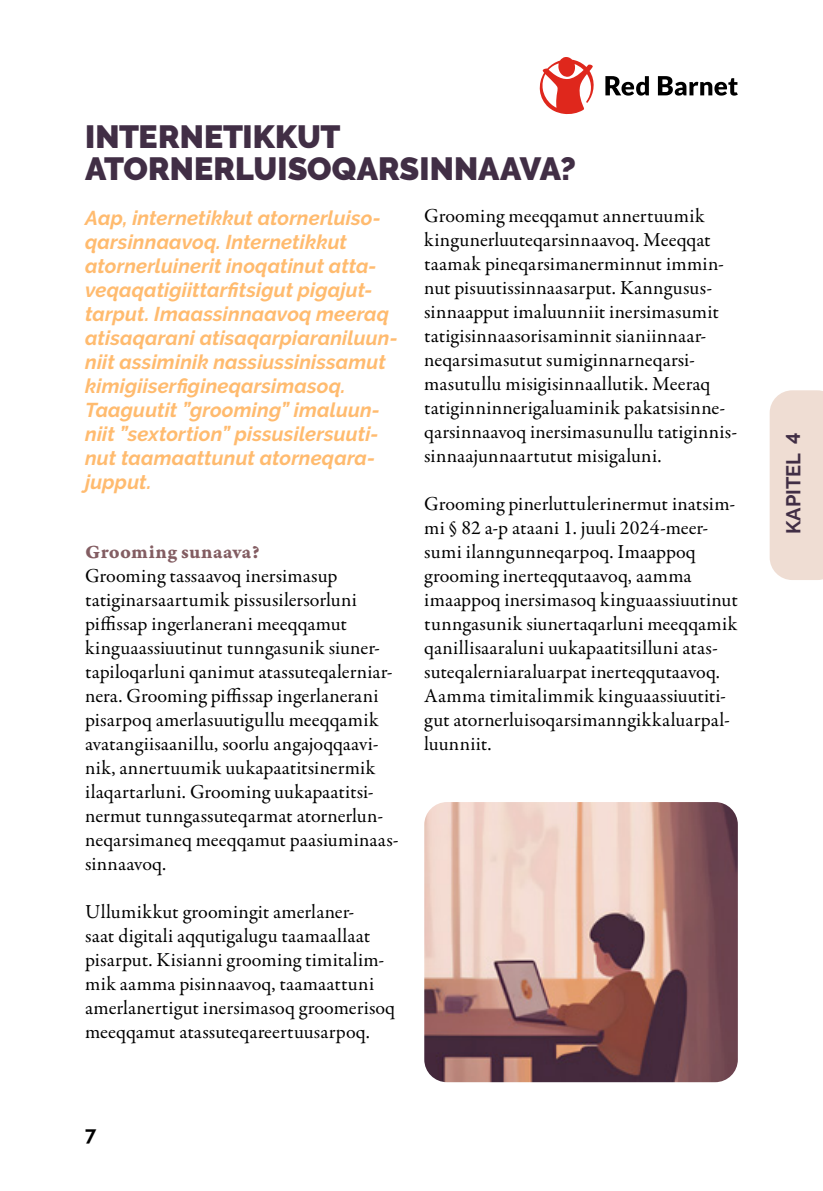
<style>
.page{position:relative;width:823px;height:1191px;background:#fff}
.page>*{position:absolute;margin:0;border:0;box-sizing:border-box;transform-origin:0 0}
.t1{font:900 32px/32px "Raleway";color:#412e45}
.t2{font:20px/24px "Garamond Premr Pro";letter-spacing:.005em;color:#000}
.t3{font:italic 700 20px/24px "Raleway";letter-spacing:.01em;color:#ffbb6f}
.t4{font:20px "Garamond Premr Pro Bd Capt";letter-spacing:.01em;color:#835d62}
.t5{font:700 20px "Raleway";color:#412e45}
.t6{font:700 20px "Raleway";color:#000}
</style>
<div class="page">
<div style="left:769px;top:390px;width:53px;height:190px;background:#efddd3"></div>
<img style="left:424px;top:802px;width:313px;height:280px">
<svg style="left:605px;top:76px;width:43px;height:20px"></svg>
<svg style="left:657px;top:76px;width:80px;height:20px"></svg>
<svg style="left:539px;top:57px;width:55px;height:58px"></svg>
<h1 class="t1" style="left:85px;top:121px;width:492px">INTERNETIKKUT<br>ATORNERLUISOQARSINNAAVA?</h1>
<p class="t3" style="left:85px;top:206px;width:314px">Aap, internetikkut atornerluiso&shy;qarsinnaavoq. Internetikkut atornerluinerit inoqatinut atta&shy;veqaqatigiittarfitsigut pigajut&shy;tarput. Imaassinnaavoq meeraq atisaqarani atisaqarpiaraniluun&shy;niit assiminik nassiussinissamut kimigiiserfigineqarsimasoq.<br>Taaguutit ”grooming” imaluun&shy;niit ”sextortion” pissusilersuuti&shy;nut taamaattunut atorneqara&shy;jupput.</p>
<p class="t4" style="left:85px;top:539px;width:176px">Grooming sunaava?</p>
<p class="t2" style="left:85px;top:564px;width:315px">Grooming tassaavoq inersimasup tatiginarsaartumik pissusilersorluni piffissap ingerlanerani meeqqamut kinguaassiuutinut tunngasunik siuner&shy;tapiloqarluni qanimut atassuteqalerniar&shy;nera. Grooming piffissap ingerlanerani pisarpoq amerlasuutigullu meeqqamik avatangiisaanillu, soorlu angajoqqaavi&shy;nik, annertuumik uukapaatitsinermik ilaqartarluni. Grooming uukapaatitsi&shy;nermut tunngassuteqarmat atornerlun&shy;neqarsimaneq meeqqamut paasiuminaas&shy;sinnaavoq.</p>
<p class="t2" style="left:85px;top:900px;width:311px">Ullumikkut groomingit amerlaner-<br>saat digitali aqqutigalugu taamaallaat pisarput. Kisianni grooming timitalim&shy;mik aamma pisinnaavoq, taamaattuni amerlanertigut inersimasoq groomerisoq meeqqamut atassuteqareertuusarpoq.</p>
<p class="t2" style="left:424px;top:204px;width:314px">Grooming meeqqamut annertuumik kingunerluuteqarsinnaavoq. Meeqqat taamak pineqarsimanerminnut immin&shy;nut pisuutissinnaasarput. Kanngusus&shy;sinnaapput imaluunniit inersimasumit tatigisinnaasorisaminnit sianiinnaar&shy;neqarsimasutut sumiginnarneqarsi&shy;masutullu misigisinnaallutik. Meeraq tatiginninnerigaluaminik pakatsisinne&shy;qarsinnaavoq inersimasunullu tatiginnis&shy;sinnaajunnaartutut misigaluni.</p>
<p class="t2" style="left:424px;top:492px;width:315px">Grooming pinerluttulerinermut inatsim&shy;mi § 82 a-p ataani 1. juuli 2024-meer&shy;sumi ilanngunneqarpoq. Imaappoq grooming inerteqqutaavoq, aamma imaappoq inersimasoq kinguaassiuutinut tunngasunik siunertaqarluni meeqqamik qanillisaaraluni uukapaatitsilluni atas&shy;suteqalerniaraluarpat inerteqqutaavoq.<br>Aamma timitalimmik kinguaassiuutiti&shy;gut atornerluisoqarsimanngikkaluarpal&shy;luunniit.</p>
<p class="t6" style="left:85px;top:1122px;width:13px">7</p>
<p class="t5" style="left:781px;top:534px;width:103px;rotate:-90deg">KAPITEL 4</p>
</div>
